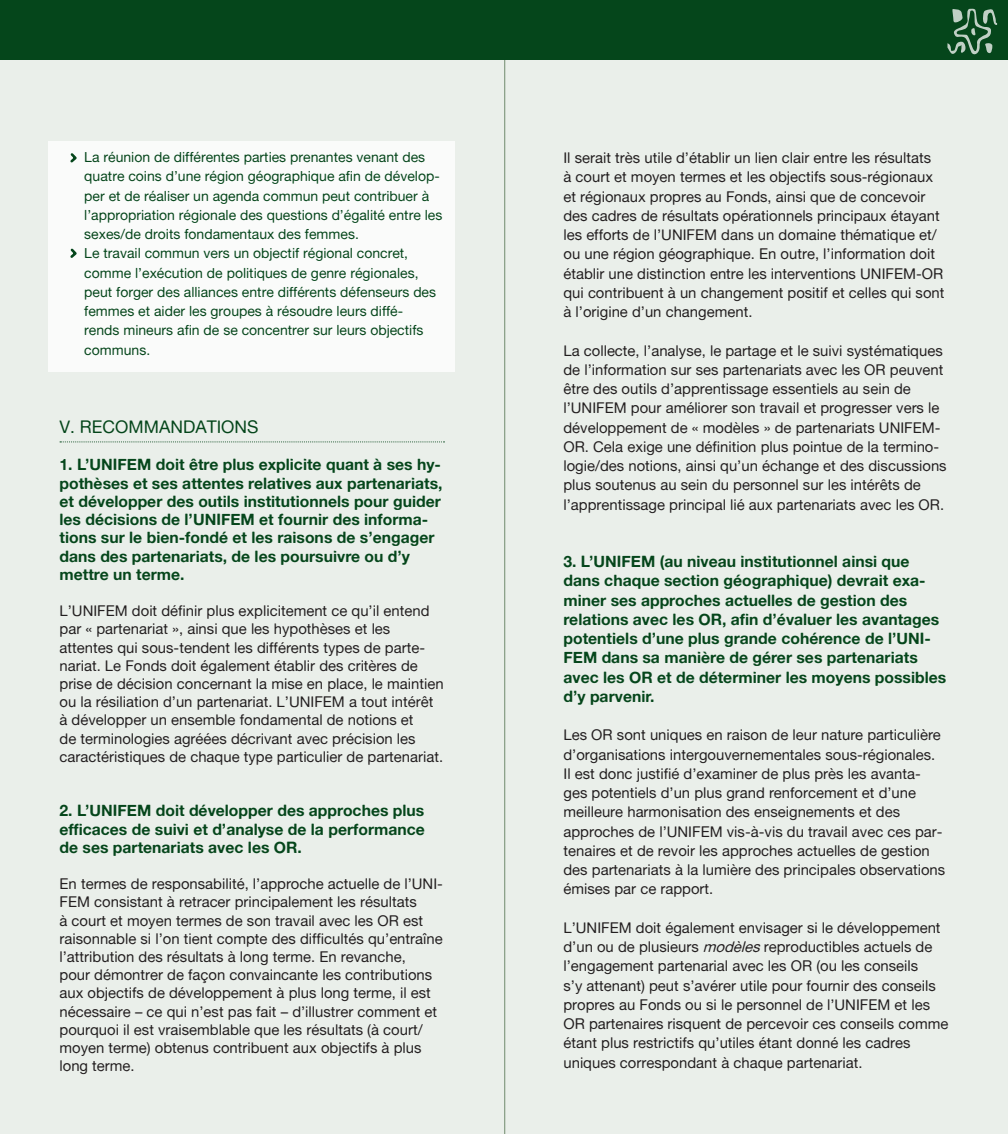
<style>
.page{position:relative;width:1008px;height:1134px;background:#eaefea}
.page>*{position:absolute;margin:0;border:0;box-sizing:border-box;transform-origin:0 0}
.TEXTO_GENERAL{font:17.5px "Alte Haas Grotesk";color:#05461b}
.SUBTITULOS_PEQUEÑOS{font:15.75px/18.2px "Alte Haas Grotesk Bold";color:#05461b}
.TEXTO_GENERAL-2{font:14.88px/19.2px "Alte Haas Grotesk";color:#231f20}
.FONDO_CELESTE{font:14px/19.2px "Alte Haas Grotesk";color:#05461b}
.s1{font-style:italic}
</style>
<div class="page">
<div style="left:48px;top:141px;width:407px;height:230px;background:#fff"></div>
<hr style="left:504px;top:52px;width:1px;height:1082px;background:#718a6e">
<div style="left:0;top:0;width:1008px;height:60px;background:#05461b"></div>
<svg style="left:947px;top:8px;width:50px;height:47px"></svg>
<svg style="left:70px;top:153px;width:7px;height:10px"></svg>
<svg style="left:70px;top:248px;width:7px;height:10px"></svg>
<svg style="left:60px;top:441px;width:385px;height:1px"></svg>
<p class="FONDO_CELESTE" style="left:84px;top:147px;width:360px">La réunion de différentes parties prenantes venant des quatre coins d’une région géographique afin de dévelop&shy;per et de réaliser un agenda commun peut contribuer à l’appropriation régionale des questions d’égalité entre les sexes/de droits fondamentaux des femmes.</p>
<p class="FONDO_CELESTE" style="left:84px;top:244px;width:353px">Le travail commun vers un objectif régional concret, comme l’exécution de politiques de genre régionales, peut forger des alliances entre différents défenseurs des femmes et aider les groupes à résoudre leurs diffé&shy;rends mineurs afin de se concentrer sur leurs objectifs communs.</p>
<p class="TEXTO_GENERAL" style="left:60px;top:417px;width:201px">V. RECOMMANDATIONS</p>
<p class="SUBTITULOS_PEQUEÑOS" style="left:60px;top:455px;width:384px">1. L’UNIFEM doit être plus explicite quant à ses hy&shy;pothèses et ses attentes relatives aux partenariats, et développer des outils institutionnels pour guider les décisions de l’UNIFEM et fournir des informa&shy;tions sur le bien-fondé et les raisons de s’engager dans des partenariats, de les poursuivre ou d’y mettre un terme.</p>
<p class="TEXTO_GENERAL-2" style="left:60px;top:602px;width:386px;line-height:18.2px">L’UNIFEM doit définir plus explicitement ce qu’il entend par « partenariat », ainsi que les hypothèses et les attentes qui sous-tendent les différents types de parte&shy;nariat. Le Fonds doit également établir des critères de prise de décision concernant la mise en place, le maintien ou la résiliation d’un partenariat. L’UNIFEM a tout intérêt à développer un ensemble fondamental de notions et<br>de terminologies agréées décrivant avec précision les caractéristiques de chaque type particulier de partenariat.</p>
<p class="SUBTITULOS_PEQUEÑOS" style="left:60px;top:801px;width:367px;text-align:justify">2. L’UNIFEM doit développer des approches plus efficaces de suivi et d’analyse de la performance de ses partenariats avec les OR.</p>
<p class="TEXTO_GENERAL-2" style="left:60px;top:875px;width:385px;line-height:18.2px">En termes de responsabilité, l’approche actuelle de l’UNI-FEM consistant à retracer principalement les résultats<br>à court et moyen termes de son travail avec les OR est raisonnable si l’on tient compte des difficultés qu’entraîne l’attribution des résultats à long terme. En revanche,<br>pour démontrer de façon convaincante les contributions aux objectifs de développement à plus long terme, il est nécessaire – ce qui n’est pas fait – d’illustrer comment et pourquoi il est vraisemblable que les résultats (à court/ moyen terme) obtenus contribuent aux objectifs à plus long terme.</p>
<p class="TEXTO_GENERAL-2" style="left:563px;top:148px;width:383px">Il serait très utile d’établir un lien clair entre les résultats<br>à court et moyen termes et les objectifs sous-régionaux et régionaux propres au Fonds, ainsi que de concevoir des cadres de résultats opérationnels principaux étayant les efforts de l’UNIFEM dans un domaine thématique et/ ou une région géographique. En outre, l’information doit établir une distinction entre les interventions UNIFEM-OR qui contribuent à un changement positif et celles qui sont à l’origine d’un changement.</p>
<p class="TEXTO_GENERAL-2" style="left:563px;top:340px;width:385px">La collecte, l’analyse, le partage et le suivi systématiques de l’information sur ses partenariats avec les OR peuvent être des outils d’apprentissage essentiels au sein de l’UNIFEM pour améliorer son travail et progresser vers le développement de « modèles » de partenariats UNIFEM-OR. Cela exige une définition plus pointue de la termino&shy;logie/des notions, ainsi qu’un échange et des discussions plus soutenus au sein du personnel sur les intérêts de l’apprentissage principal lié aux partenariats avec les OR.</p>
<p class="SUBTITULOS_PEQUEÑOS" style="left:563px;top:552px;width:384px;line-height:19.2px">3. L’UNIFEM (au niveau institutionnel ainsi que dans chaque section géographique) devrait exa&shy;miner ses approches actuelles de gestion des relations avec les OR, afin d’évaluer les avantages potentiels d’une plus grande cohérence de l’UNI-FEM dans sa manière de gérer ses partenariats avec les OR et de déterminer les moyens possibles d’y parvenir.</p>
<p class="TEXTO_GENERAL-2" style="left:563px;top:725px;width:383px">Les OR sont uniques en raison de leur nature particulière d’organisations intergouvernementales sous-régionales.<br>Il est donc justifié d’examiner de plus près les avanta&shy;ges potentiels d’un plus grand renforcement et d’une meilleure harmonisation des enseignements et des approches de l’UNIFEM vis-à-vis du travail avec ces par&shy;tenaires et de revoir les approches actuelles de gestion des partenariats à la lumière des principales observations émises par ce rapport.</p>
<p class="TEXTO_GENERAL-2" style="left:563px;top:918px;width:386px">L’UNIFEM doit également envisager si le développement d’un ou de plusieurs <span class="s1">modèles</span>reproductibles actuels de l’engagement partenarial avec les OR (ou les conseils<br>s’y attenant) peut s’avérer utile pour fournir des conseils propres au Fonds ou si le personnel de l’UNIFEM et les OR partenaires risquent de percevoir ces conseils comme étant plus restrictifs qu’utiles étant donné les cadres uniques correspondant à chaque partenariat.</p>
</div>
